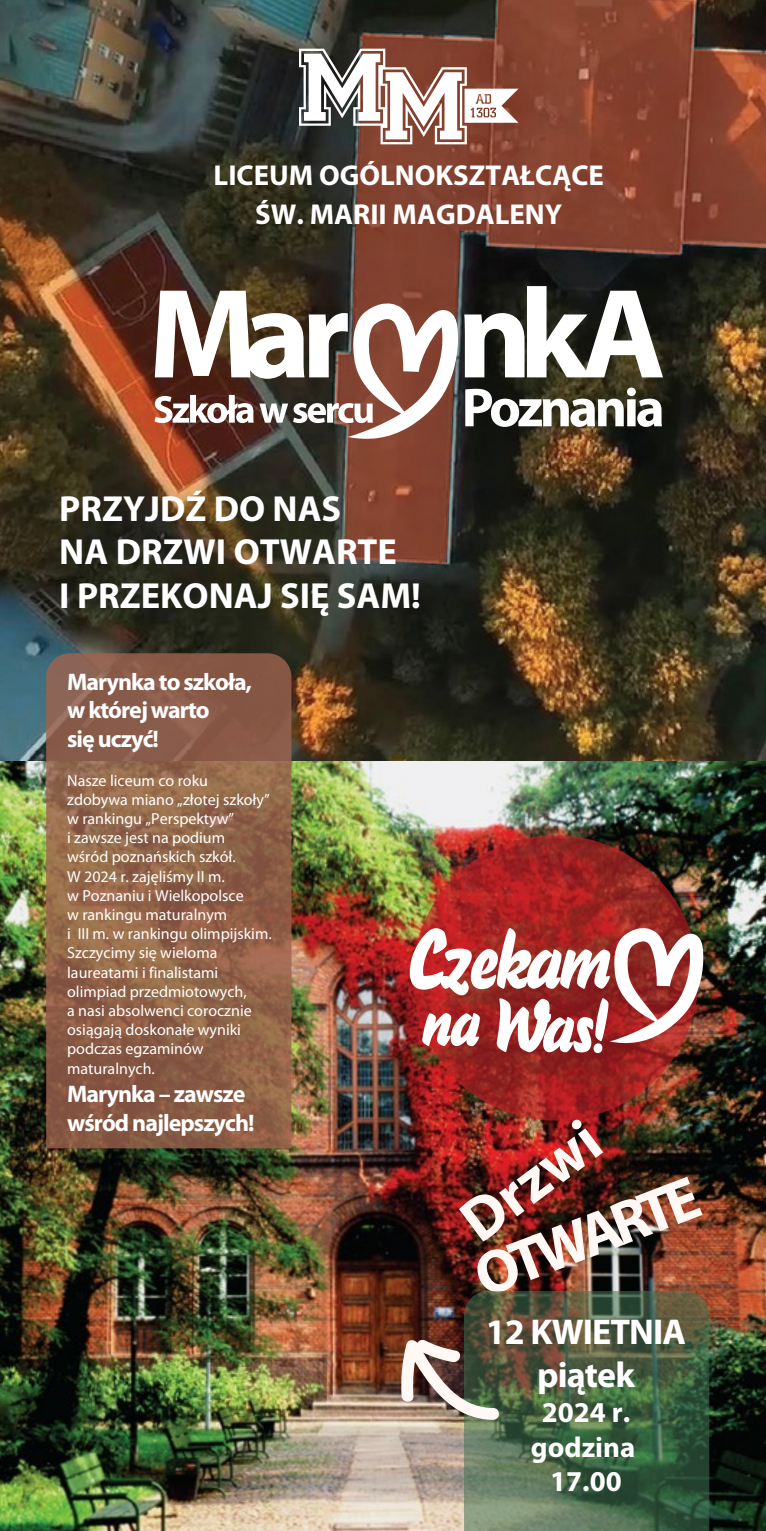
<style>
.page{position:relative;width:766px;height:1531px;background:#fff}
.page>*{position:absolute;margin:0;border:0;box-sizing:border-box;transform-origin:0 0}
.t1{font:700 36.4px/43.6px "Myriad Pro";color:#fff}
.t2{font:700 36px/43.2px "Myriad Pro";letter-spacing:-.025em;color:#fff;text-align:center}
.t3{font:700 28.8px/34.6px "Myriad Pro";color:#fff;text-align:center}
.t4{font:700 24px/28.8px "Myriad Pro";letter-spacing:-.04em;color:#fff}
.t5{font:16px/19.2px "Myriad Pro";color:#fff}
</style>
<div class="page">
<img style="left:0;top:761px;width:765px;height:770px">
<img style="left:0;top:0;width:765px;height:761px">
<img style="left:459px;top:1119px;width:243px;height:176px">
<svg style="left:46px;top:653px;width:245px;height:495px;background:#8e6148"></svg>
<svg style="left:464px;top:1291px;width:245px;height:240px;background:#4d6146"></svg>
<svg style="left:335px;top:0;width:430px;height:564px;background:#5c3727"></svg>
<svg style="left:465px;top:388px;width:196px;height:39px"></svg>
<svg style="left:464px;top:286px;width:198px;height:91px"></svg>
<svg style="left:154px;top:291px;width:304px;height:148px"></svg>
<svg style="left:299px;top:49px;width:219px;height:95px"></svg>
<img style="left:400px;top:1337px;width:100px;height:83px">
<img style="left:412px;top:835px;width:286px;height:285px">
<svg style="left:409px;top:928px;width:294px;height:125px"></svg>
<h3 class="t3" style="left:213px;top:155px;width:392px;line-height:39px">LICEUM OGÓLNOKSZTAŁCĄCE<br>ŚW. MARII MAGDALENY</h3>
<h1 class="t1" style="left:59px;top:485px;width:363px">PRZYJDŹ DO NAS<br>NA DRZWI OTWARTE<br>I PRZEKONAJ SIĘ SAM!</h1>
<h3 class="t4" style="left:67px;top:666px;width:186px">Marynka to szkoła, w której warto<br>się uczyć!</h3>
<p class="t5" style="left:67px;top:770px;width:206px">Nasze liceum co roku zdobywa miano „złotej szkoły” w rankingu „Perspektyw”<br>i zawsze jest na podium<br>wśród poznańskich szkół.<br>W 2024 r. zajęliśmy II m.<br>w Poznaniu i Wielkopolsce<br>w rankingu maturalnym<br>i III m. w rankingu olimpijskim.<br>Szczycimy się wieloma laureatami i finalistami olimpiad przedmiotowych,<br>a nasi absolwenci corocznie osiągają doskonałe wyniki podczas egzaminów maturalnych.</p>
<h3 class="t4" style="left:67px;top:1079px;width:189px">Marynka – zawsze wśród najlepszych!</h3>
<h2 class="t2" style="left:485px;top:1309px;width:202px">12 KWIETNIA piątek</h2>
<h3 class="t3" style="left:531px;top:1394px;width:106px">2024 r. godzina<br>17.00</h3>
</div>
